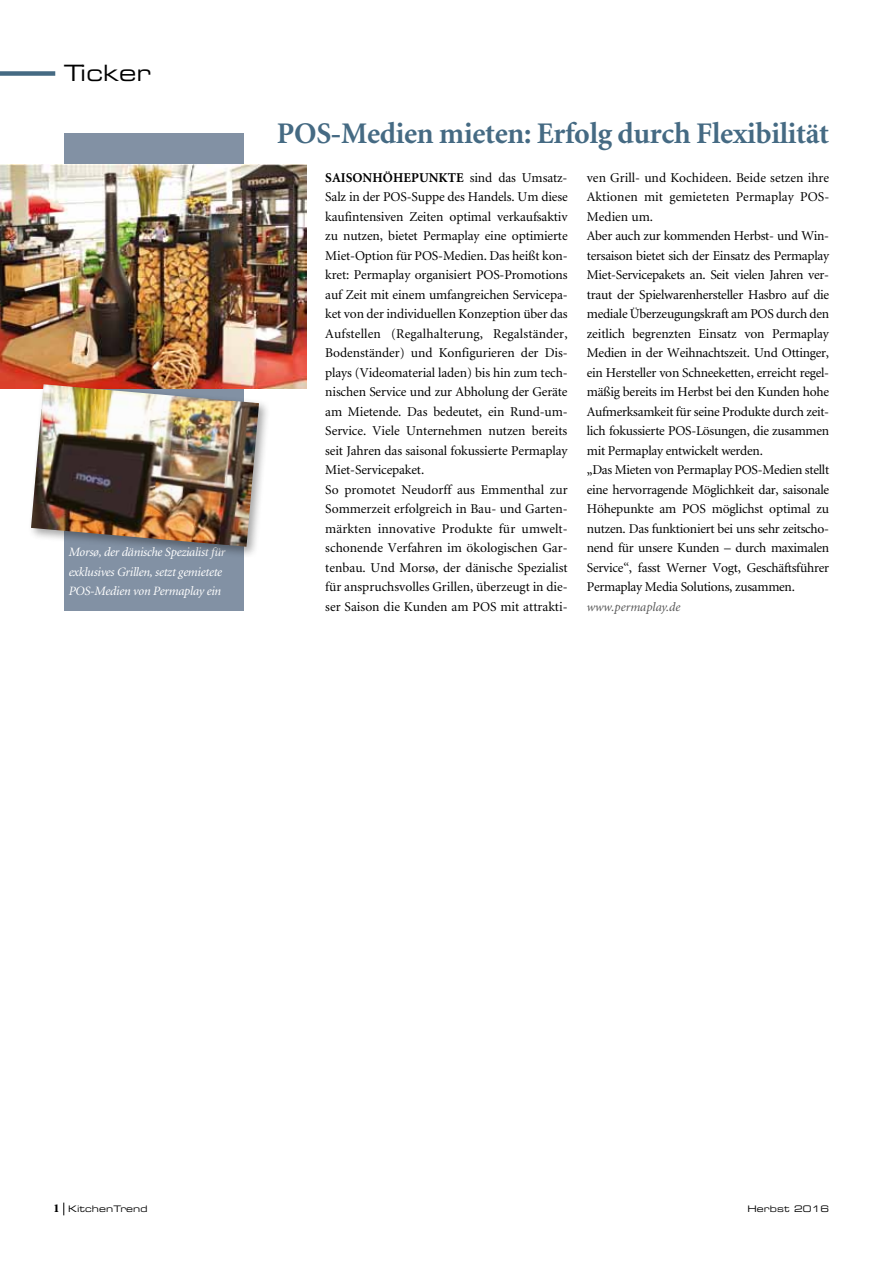
<style>
.page{position:relative;width:893px;height:1263px;background:#fff}
.page>*{position:absolute;margin:0;border:0;box-sizing:border-box;transform-origin:0 0}
.t1{font:700 30px "Minion";letter-spacing:-.01em;color:#456a83}
.t2{font:22.5px "Eurostile Extended Two";color:#000}
.t3{font:13.5px/19.5px "Minion";letter-spacing:-.01em;color:#000}
.t4{font:italic 12.75px/19.5px "Minion";letter-spacing:-.02em;color:#fff}
.t5{font:italic 12.75px "Minion";color:#565656}
.t6{font:9px "Eurostile Extended Two";letter-spacing:.015em;color:#000}
.s1{font-weight:700}
.s2{font-family:"Minion";font-weight:900;font-size:12px}
</style>
<div class="page">
<svg style="left:63px;top:1202px;width:1px;height:13px"></svg>
<div style="left:0;top:71px;width:55px;height:5px;background:#456a83"></div>
<div style="left:64px;top:133px;width:179px;height:478px;background:#8291a4"></div>
<img style="left:0;top:165px;width:306px;height:223px">
<div style="left:28px;top:381px;width:243px;height:177px;background:#000;opacity:.35"></div>
<img style="left:31px;top:384px;width:228px;height:163px">
<h2 class="t2" style="left:64px;top:57px;width:89px">Ticker</h2>
<p class="t4" style="left:69px;top:543px;width:158px">Morsø, der dänische Spezialist für exklusives Grillen, setzt gemietete<br>POS-Medien von Permaplay ein</p>
<h1 class="t1" style="left:277px;top:118px;width:554px">POS-Medien mieten: Erfolg durch Flexibilität</h1>
<p class="t3" style="left:325px;top:168px;width:244px"><span class="s1">SaiSOnhöhEPunktE</span> sind das Umsatz-Salz in der POS-Suppe des Handels. Um diese kaufintensiven Zeiten optimal verkaufsaktiv zu nutzen, bietet Permaplay eine optimierte Miet-Option für POS-Medien. Das heißt kon&shy;kret: Permaplay organisiert POS-Promotions auf Zeit mit einem umfangreichen Servicepa&shy;ket von der individuellen Konzeption über das Aufstellen (Regalhalterung, Regalständer, Bodenständer) und Konfigurieren der Dis&shy;plays (Videomaterial laden) bis hin zum tech&shy;nischen Service und zur Abholung der Geräte am Mietende. Das bedeutet, ein Rund-um-Service. Viele Unternehmen nutzen bereits seit Jahren das saisonal fokussierte Permaplay Miet-Servicepaket.<br>So promotet Neudorff aus Emmenthal zur Sommerzeit erfolgreich in Bau- und Garten&shy;märkten innovative Produkte für umwelt&shy;schonende Verfahren im ökologischen Gar&shy;tenbau. Und Morsø, der dänische Spezialist für anspruchsvolles Grillen, überzeugt in die&shy;ser Saison die Kunden am POS mit attrakti-</p>
<p class="t3" style="left:587px;top:168px;width:244px">ven Grill- und Kochideen. Beide setzen ihre Aktionen mit gemieteten Permaplay POS-Medien um.<br>Aber auch zur kommenden Herbst- und Win&shy;tersaison bietet sich der Einsatz des Permaplay Miet-Servicepakets an. Seit vielen Jahren ver&shy;traut der Spielwarenhersteller Hasbro auf die mediale Überzeugungskraft am POS durch den zeitlich begrenzten Einsatz von Permaplay Medien in der Weihnachtszeit. Und Ottinger, ein Hersteller von Schneeketten, erreicht regel&shy;mäßig bereits im Herbst bei den Kunden hohe Aufmerksamkeit für seine Produkte durch zeit&shy;lich fokussierte POS-Lösungen, die zusammen mit Permaplay entwickelt werden.<br>„Das Mieten von Permaplay POS-Medien stellt eine hervorragende Möglichkeit dar, saisonale Höhepunkte am POS möglichst optimal zu nutzen. Das funktioniert bei uns sehr zeitscho&shy;nend für unsere Kunden – durch maximalen Service“, fasst Werner Vogt, Geschäftsführer Permaplay Media Solutions, zusammen.</p>
<p class="t5" style="left:587px;top:600px;width:95px">www.permaplay.de</p>
<p class="t6" style="left:54px;top:1202px;width:96px"><span class="s2">1</span> KitchenTrend</p>
<p class="t6" style="left:747px;top:1202px;width:83px">Herbst 2016</p>
</div>
